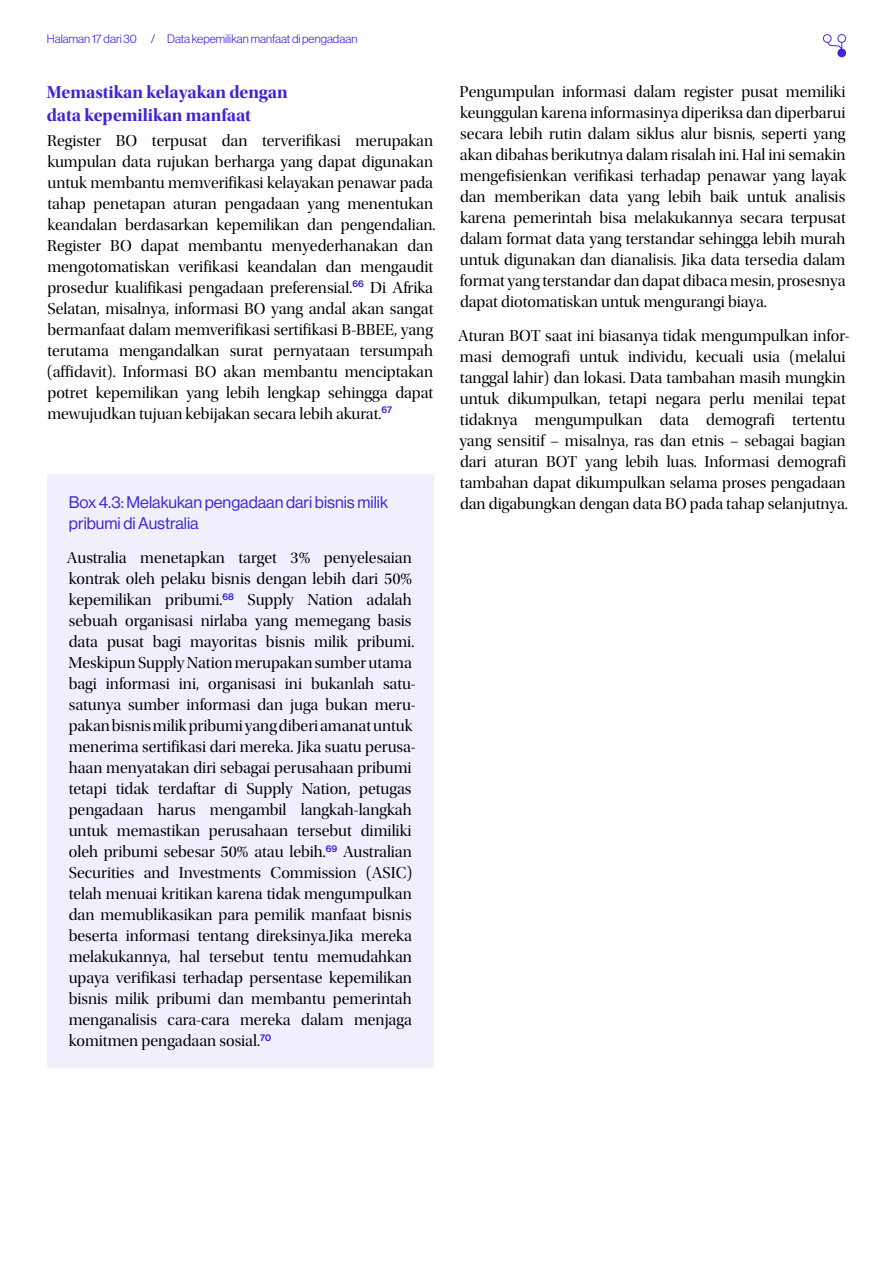
<style>
.page{position:relative;width:893px;height:1263px;background:#fff}
.page>*{position:absolute;margin:0;border:0;box-sizing:border-box;transform-origin:0 0}
.Heading_3{font:18px/22.5px "Utopia Std Bold Disp";color:#3b25d8}
.t1{font:16.5px/21px "Utopia Std Disp";color:#000}
.t2{font:16.5px/21px "N Haas Grotesk DS Pro 55 Rg";color:#3b25d8}
.t3{font:12px "N Haas Grotesk DS Pro 45 Lt";color:#3b25d8}
</style>
<div class="page">
<svg style="left:823px;top:34px;width:23px;height:23px"></svg>
<div style="left:47px;top:474px;width:387px;height:593px;background:#f0effc"></div>
<p class="t3" style="left:47px;top:32px;width:312px">Halaman 17 dari 30 / Data kepemilikan manfaat di pengadaan</p>
<p class="Heading_3" style="left:47px;top:81px;width:243px">Memastikan kelayakan dengan data kepemilikan manfaat</p>
<p class="t1" style="left:47px;top:130px;width:390px">Register BO terpusat dan terverifikasi merupakan kumpulan data rujukan berharga yang dapat digunakan untuk membantu memverifikasi kelayakan penawar pada tahap penetapan aturan pengadaan yang menentukan keandalan berdasarkan kepemilikan dan pengendalian.<br>Register BO dapat membantu menyederhanakan dan mengotomatiskan verifikasi keandalan dan mengaudit prosedur kualifikasi pengadaan preferensial.<sup>66</sup> Di Afrika Selatan, misalnya, informasi BO yang andal akan sangat bermanfaat dalam memverifikasi sertifikasi B-BBEE, yang terutama mengandalkan surat pernyataan tersumpah (affidavit). Informasi BO akan membantu menciptakan potret kepemilikan yang lebih lengkap sehingga dapat mewujudkan tujuan kebijakan secara lebih akurat.<sup>67</sup></p>
<p class="t2" style="left:69px;top:492px;width:321px">Box 4.3: Melakukan pengadaan dari bisnis milik pribumi di Australia</p>
<p class="t1" style="left:67px;top:547px;width:350px">Australia menetapkan target 3% penyelesaian kontrak oleh pelaku bisnis dengan lebih dari 50% kepemilikan pribumi.<sup>68</sup> Supply Nation adalah sebuah organisasi nirlaba yang memegang basis data pusat bagi mayoritas bisnis milik pribumi.<br>Meskipun Supply Nation merupakan sumber utama bagi informasi ini, organisasi ini bukanlah satu&shy;satunya sumber informasi dan juga bukan meru&shy;pakan bisnis milik pribumi yang diberi amanat untuk menerima sertifikasi dari mereka. Jika suatu perusa&shy;haan menyatakan diri sebagai perusahaan pribumi tetapi tidak terdaftar di Supply Nation, petugas pengadaan harus mengambil langkah-langkah untuk memastikan perusahaan tersebut dimiliki oleh pribumi sebesar 50% atau lebih.<sup>69</sup> Australian Securities and Investments Commission (ASIC) telah menuai kritikan karena tidak mengumpulkan dan memublikasikan para pemilik manfaat bisnis beserta informasi tentang direksinya.Jika mereka melakukannya, hal tersebut tentu memudahkan upaya verifikasi terhadap persentase kepemilikan bisnis milik pribumi dan membantu pemerintah menganalisis cara-cara mereka dalam menjaga komitmen pengadaan sosial.<sup>70</sup></p>
<p class="t1" style="left:460px;top:82px;width:388px;text-align:justify">Pengumpulan informasi dalam register pusat memiliki keunggulan karena informasinya diperiksa dan diperbarui secara lebih rutin dalam siklus alur bisnis, seperti yang akan dibahas berikutnya dalam risalah ini. Hal ini semakin mengefisienkan verifikasi terhadap penawar yang layak dan memberikan data yang lebih baik untuk analisis karena pemerintah bisa melakukannya secara terpusat dalam format data yang terstandar sehingga lebih murah untuk digunakan dan dianalisis. Jika data tersedia dalam format yang terstandar dan dapat dibaca mesin, prosesnya dapat diotomatiskan untuk mengurangi biaya.</p>
<p class="t1" style="left:458px;top:325px;width:393px">Aturan BOT saat ini biasanya tidak mengumpulkan infor&shy;masi demografi untuk individu, kecuali usia (melalui tanggal lahir) dan lokasi. Data tambahan masih mungkin untuk dikumpulkan, tetapi negara perlu menilai tepat tidaknya mengumpulkan data demografi tertentu yang sensitif – misalnya, ras dan etnis – sebagai bagian dari aturan BOT yang lebih luas. Informasi demografi tambahan dapat dikumpulkan selama proses pengadaan dan digabungkan dengan data BO pada tahap selanjutnya.</p>
</div>
